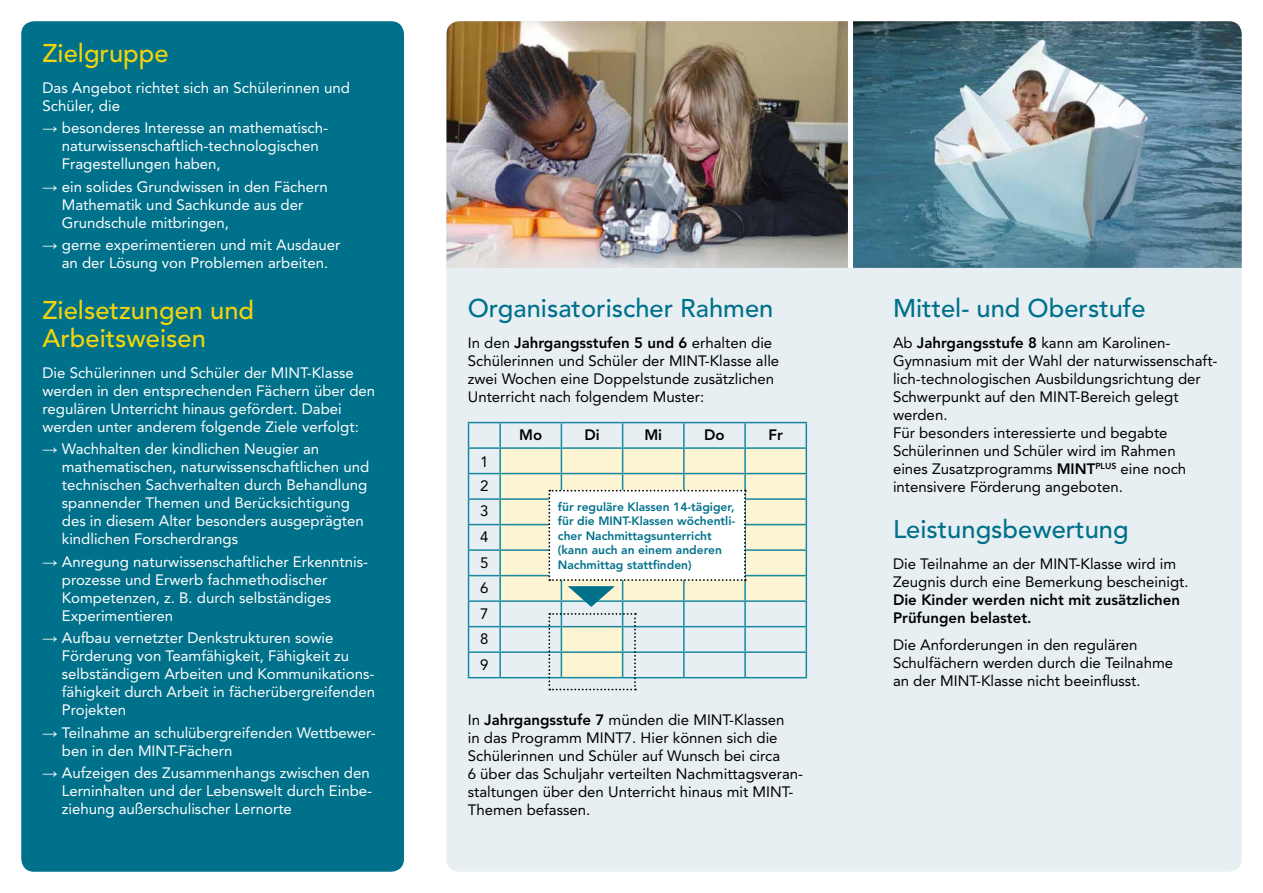
<style>
.page{position:relative;width:1263px;height:893px;background:#fff}
.page>*{position:absolute;margin:0;border:0;box-sizing:border-box;transform-origin:0 0}
.t1{font:500 25.5px "Avenir";color:#00718b}
.t2{font:500 25.5px/28.5px "Avenir";color:#f1d40c}
.t3{font:15px/18px "Avenir";color:#fff}
.t4{font:15px/18px "Avenir";color:#000}
.t5{font:800 15px/18px "Avenir";color:#000}
.t6{font:800 12px/14.4px "Avenir";color:#00718b}
.s1{font-family:"Arial";font-weight:700;font-size:15.15px}
.s2{font-weight:800}
</style>
<div class="page">
<div style="left:446px;top:268px;width:796px;height:604px;background:#e8eff3"></div>
<div style="left:21px;top:21px;width:383px;height:851px;background:#00718b;border-radius:13px"></div>
<img style="left:853px;top:21px;width:389px;height:247px">
<img style="left:446px;top:21px;width:402px;height:247px">
<svg style="left:501px;top:449px;width:304px;height:228px;background:#f3f1dd"></svg>
<hr style="left:468px;top:422px;width:32px;height:1px;background:#1887a0">
<hr style="left:500px;top:422px;width:61px;height:1px;background:#1887a0">
<hr style="left:499px;top:423px;width:2px;height:24px;background:#1887a0">
<hr style="left:561px;top:422px;width:62px;height:1px;background:#1887a0">
<hr style="left:623px;top:422px;width:61px;height:1px;background:#1887a0">
<hr style="left:684px;top:422px;width:61px;height:1px;background:#1887a0">
<hr style="left:745px;top:422px;width:62px;height:1px;background:#1887a0">
<hr style="left:805px;top:423px;width:2px;height:24px;background:#1887a0">
<hr style="left:468px;top:447px;width:32px;height:2px;background:#1887a0">
<hr style="left:500px;top:447px;width:61px;height:2px;background:#1887a0">
<hr style="left:499px;top:449px;width:2px;height:24px;background:#1887a0">
<hr style="left:745px;top:447px;width:62px;height:2px;background:#1887a0">
<hr style="left:805px;top:449px;width:2px;height:24px;background:#1887a0">
<hr style="left:468px;top:473px;width:32px;height:1px;background:#1887a0">
<hr style="left:500px;top:473px;width:61px;height:1px;background:#1887a0">
<hr style="left:499px;top:474px;width:2px;height:24px;background:#1887a0">
<hr style="left:745px;top:473px;width:62px;height:1px;background:#1887a0">
<hr style="left:805px;top:474px;width:2px;height:24px;background:#1887a0">
<hr style="left:468px;top:498px;width:32px;height:2px;background:#1887a0">
<hr style="left:500px;top:498px;width:61px;height:2px;background:#1887a0">
<hr style="left:499px;top:500px;width:2px;height:24px;background:#1887a0">
<hr style="left:745px;top:498px;width:62px;height:2px;background:#1887a0">
<hr style="left:805px;top:500px;width:2px;height:24px;background:#1887a0">
<hr style="left:468px;top:524px;width:32px;height:1px;background:#1887a0">
<hr style="left:500px;top:524px;width:61px;height:1px;background:#1887a0">
<hr style="left:499px;top:525px;width:2px;height:24px;background:#1887a0">
<hr style="left:745px;top:524px;width:62px;height:1px;background:#1887a0">
<hr style="left:805px;top:525px;width:2px;height:24px;background:#1887a0">
<hr style="left:468px;top:549px;width:32px;height:2px;background:#1887a0">
<hr style="left:500px;top:549px;width:61px;height:2px;background:#1887a0">
<hr style="left:499px;top:551px;width:2px;height:24px;background:#1887a0">
<hr style="left:745px;top:549px;width:62px;height:2px;background:#1887a0">
<hr style="left:805px;top:551px;width:2px;height:24px;background:#1887a0">
<hr style="left:468px;top:575px;width:32px;height:1px;background:#1887a0">
<hr style="left:500px;top:575px;width:61px;height:1px;background:#1887a0">
<hr style="left:499px;top:576px;width:2px;height:24px;background:#1887a0">
<hr style="left:745px;top:575px;width:62px;height:1px;background:#1887a0">
<hr style="left:805px;top:576px;width:2px;height:24px;background:#1887a0">
<hr style="left:468px;top:600px;width:32px;height:2px;background:#1887a0">
<hr style="left:500px;top:600px;width:61px;height:2px;background:#1887a0">
<hr style="left:499px;top:602px;width:2px;height:24px;background:#1887a0">
<hr style="left:745px;top:600px;width:62px;height:2px;background:#1887a0">
<hr style="left:805px;top:602px;width:2px;height:24px;background:#1887a0">
<hr style="left:468px;top:626px;width:32px;height:1px;background:#1887a0">
<hr style="left:500px;top:626px;width:61px;height:1px;background:#1887a0">
<hr style="left:499px;top:627px;width:2px;height:24px;background:#1887a0">
<hr style="left:745px;top:626px;width:62px;height:1px;background:#1887a0">
<hr style="left:805px;top:627px;width:2px;height:24px;background:#1887a0">
<hr style="left:468px;top:651px;width:32px;height:2px;background:#1887a0">
<svg style="left:468px;top:423px;width:1px;height:254px"></svg>
<hr style="left:500px;top:651px;width:61px;height:2px;background:#1887a0">
<hr style="left:499px;top:653px;width:2px;height:24px;background:#1887a0">
<hr style="left:745px;top:651px;width:62px;height:2px;background:#1887a0">
<hr style="left:805px;top:653px;width:2px;height:24px;background:#1887a0">
<hr style="left:468px;top:677px;width:32px;height:1px;background:#1887a0">
<hr style="left:500px;top:677px;width:61px;height:1px;background:#1887a0">
<hr style="left:745px;top:677px;width:62px;height:1px;background:#1887a0">
<svg style="left:548px;top:423px;width:198px;height:267px"></svg>
<h1 class="t2" style="left:43px;top:40px;width:128px">Zielgruppe</h1>
<p class="t3" style="left:43px;top:79px;width:309px">Das Angebot richtet sich an Schülerinnen und<br>Schüler, die</p>
<p class="t3" style="left:62px;top:119px;width:268px;text-indent:-19px"><span class="s1">→</span> besonderes Interesse an mathematisch&shy;naturwissenschaftlich-technologischen<br>Fragestellungen haben,</p>
<p class="t3" style="left:62px;top:177px;width:267px;text-indent:-19px"><span class="s1">→</span> ein solides Grundwissen in den Fächern<br>Mathematik und Sachkunde aus der<br>Grundschule mitbringen,</p>
<p class="t3" style="left:43px;top:236px;width:299px;text-align:center"><span class="s1">→</span> gerne experimentieren und mit Ausdauer an der Lösung von Problemen arbeiten.</p>
<h1 class="t2" style="left:43px;top:296px;width:213px">Zielsetzungen und<br>Arbeitsweisen</h1>
<p class="t3" style="left:43px;top:364px;width:334px">Die Schülerinnen und Schüler der MINT-Klasse werden in den entsprechenden Fächern über den regulären Unterricht hinaus gefördert. Dabei werden unter anderem folgende Ziele verfolgt:</p>
<p class="t3" style="left:62px;top:440px;width:309px;text-indent:-19px"><span class="s1">→</span> Wachhalten der kindlichen Neugier an mathematischen, naturwissenschaftlichen und technischen Sachverhalten durch Behandlung spannender Themen und Berücksichtigung des in diesem Alter besonders ausgeprägten kindlichen Forscherdrangs</p>
<p class="t3" style="left:62px;top:553px;width:308px;text-indent:-19px"><span class="s1">→</span> Anregung naturwissenschaftlicher Erkenntnis&shy;prozesse und Erwerb fachmethodischer Kompetenzen, z. B. durch selbständiges Experimentieren</p>
<p class="t3" style="left:62px;top:629px;width:315px;text-indent:-19px"><span class="s1">→</span> Aufbau vernetzter Denkstrukturen sowie Förderung von Teamfähigkeit, Fähigkeit zu selbständigem Arbeiten und Kommunikations&shy;fähigkeit durch Arbeit in fächerübergreifenden Projekten</p>
<p class="t3" style="left:62px;top:723px;width:315px;text-indent:-19px"><span class="s1">→</span> Teilnahme an schulübergreifenden Wettbewer&shy;ben in den MINT-Fächern</p>
<p class="t3" style="left:62px;top:764px;width:312px;text-indent:-19px"><span class="s1">→</span> Aufzeigen des Zusammenhangs zwischen den<br>Lerninhalten und der Lebenswelt durch Einbe&shy;ziehung außerschulischer Lernorte</p>
<h1 class="t1" style="left:468px;top:294px;width:307px">Organisatorischer Rahmen</h1>
<p class="t4" style="left:468px;top:334px;width:313px">In den <span class="s2">Jahrgangsstufen 5 und 6</span> erhalten die Schülerinnen und Schüler der MINT-Klasse alle zwei Wochen eine Doppelstunde zusätzlichen Unterricht nach folgendem Muster:</p>
<p class="t4" style="left:480px;top:449px;width:10px;line-height:25.3px;text-align:justify">1<br>2<br>3<br>4<br>5<br>6<br>7<br>8<br>9</p>
<p class="t5" style="left:519px;top:426px;width:25px">Mo</p>
<p class="t5" style="left:584px;top:426px;width:17px">Di</p>
<p class="t5" style="left:644px;top:426px;width:19px">Mi</p>
<p class="t5" style="left:704px;top:426px;width:22px">Do</p>
<p class="t5" style="left:768px;top:426px;width:16px">Fr</p>
<p class="t6" style="left:558px;top:500px;width:179px">für reguläre Klassen 14-tägiger, für die MINT-Klassen wöchentli&shy;cher Nachmittagsunterricht (kann auch an einem anderen<br>Nachmittag stattfinden)</p>
<p class="t4" style="left:468px;top:710px;width:337px">In <span class="s2">Jahrgangsstufe 7</span> münden die MINT-Klassen<br>in das Programm MINT7. Hier können sich die Schülerinnen und Schüler auf Wunsch bei circa<br>6 über das Schuljahr verteilten Nachmittagsveran&shy;staltungen über den Unterricht hinaus mit MINT-Themen befassen.</p>
<h1 class="t1" style="left:893px;top:294px;width:254px">Mittel- und Oberstufe</h1>
<p class="t4" style="left:893px;top:334px;width:326px">Ab <span class="s2">Jahrgangsstufe 8</span> kann am Karolinen-Gymnasium mit der Wahl der naturwissenschaft&shy;lich-technologischen Ausbildungsrichtung der Schwerpunkt auf den MINT-Bereich gelegt werden.<br>Für besonders interessierte und begabte Schülerinnen und Schüler wird im Rahmen<br>eines Zusatzprogramms <span class="s2">MINT</span><sup>PLUS</sup> eine noch intensivere Förderung angeboten.</p>
<h1 class="t1" style="left:893px;top:515px;width:237px">Leistungsbewertung</h1>
<p class="t4" style="left:893px;top:555px;width:297px">Die Teilnahme an der MINT-Klasse wird im<br>Zeugnis durch eine Bemerkung bescheinigt.</p>
<p class="t5" style="left:893px;top:591px;width:289px">Die Kinder werden nicht mit zusätzlichen<br>Prüfungen belastet.</p>
<p class="t4" style="left:893px;top:636px;width:282px">Die Anforderungen in den regulären<br>Schulfächern werden durch die Teilnahme an der MINT-Klasse nicht beeinflusst.</p>
</div>
